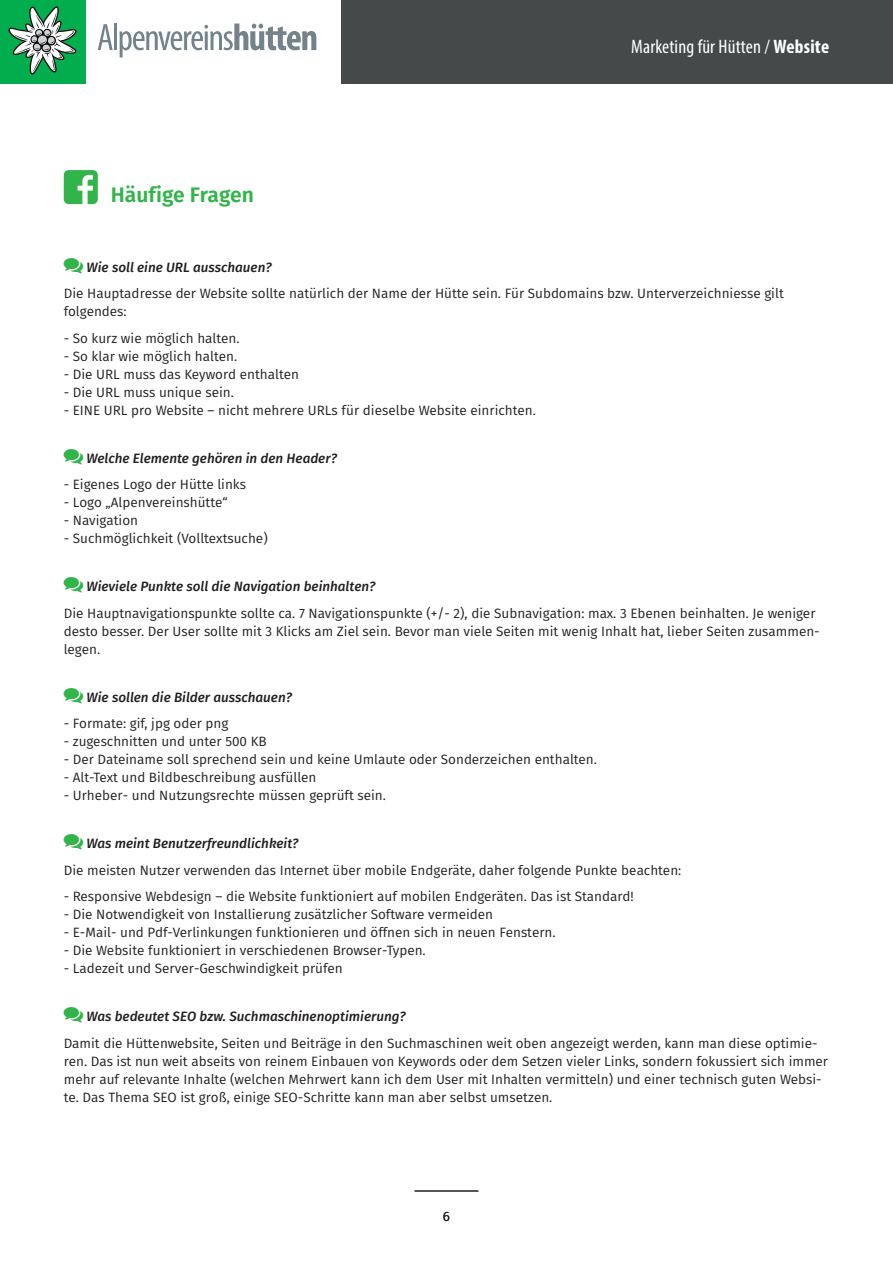
<style>
.page{position:relative;width:893px;height:1263px;background:#fff}
.page>*{position:absolute;margin:0;border:0;box-sizing:border-box;transform-origin:0 0}
.t1{font:600 21px "Fira Sans";color:#31b44a}
.t2{font:condensed 19.5px "Myriad Pro";letter-spacing:.01em;color:#fff}
.t3{font:13.5px/18px "Fira Sans";color:#231f20}
.t4{font:italic 500 13.5px "Fira Sans";color:#231f20}
.s1{font-weight:700}
</style>
<div class="page">
<div style="left:0;top:0;width:893px;height:84px;background:#45494a"></div>
<div style="left:0;top:0;width:340px;height:83px;background:#fff"></div>
<div style="left:0;top:0;width:85px;height:83px;background:#01ad4c"></div>
<svg style="left:8px;top:6px;width:69px;height:69px"></svg>
<svg style="left:98px;top:24px;width:15px;height:26px"></svg>
<hr style="left:114px;top:24px;width:3px;height:26px;background:#748389">
<svg style="left:119px;top:24px;width:197px;height:33px"></svg>
<hr style="left:415px;top:1191px;width:63px;height:1px;background:#231f20">
<svg style="left:64px;top:170px;width:34px;height:34px"></svg>
<h1 class="t1" style="left:111px;top:180px;width:145px">Häufige Fragen</h1>
<h2 class="t2" style="left:631px;top:35px;width:200px">Marketing für Hütten / <span class="s1">Website</span></h2>
<p class="t4" style="left:87px;top:258px;width:187px">Wie soll eine URL ausschauen?</p>
<p class="t3" style="left:64px;top:286px;width:721px">Die Hauptadresse der Website sollte natürlich der Name der Hütte sein. Für Subdomains bzw. Unterverzeichniesse gilt folgendes:</p>
<p class="t3" style="left:64px;top:330px;width:177px">- So kurz wie möglich halten.</p>
<p class="t3" style="left:64px;top:348px;width:175px">- So klar wie möglich halten.</p>
<p class="t3" style="left:64px;top:366px;width:237px">- Die URL muss das Keyword enthalten</p>
<p class="t3" style="left:64px;top:384px;width:172px">- Die URL muss unique sein.</p>
<p class="t3" style="left:64px;top:402px;width:474px">- EINE URL pro Website – nicht mehrere URLs für dieselbe Website einrichten.</p>
<p class="t4" style="left:87px;top:449px;width:252px">Welche Elemente gehören in den Header?</p>
<p class="t3" style="left:64px;top:477px;width:184px">- Eigenes Logo der Hütte links</p>
<p class="t3" style="left:64px;top:495px;width:166px">- Logo „Alpenvereinshütte“</p>
<p class="t3" style="left:64px;top:513px;width:76px">- Navigation</p>
<p class="t3" style="left:64px;top:531px;width:205px">- Suchmöglichkeit (Volltextsuche)</p>
<p class="t4" style="left:87px;top:577px;width:290px">Wieviele Punkte soll die Navigation beinhalten?</p>
<p class="t3" style="left:64px;top:605px;width:757px">Die Hauptnavigationspunkte sollte ca. 7 Navigationspunkte (+/- 2), die Subnavigation: max. 3 Ebenen beinhalten. Je weniger desto besser. Der User sollte mit 3 Klicks am Ziel sein. Bevor man viele Seiten mit wenig Inhalt hat, lieber Seiten zusammen&shy;legen.</p>
<p class="t4" style="left:87px;top:688px;width:207px">Wie sollen die Bilder ausschauen?</p>
<p class="t3" style="left:64px;top:716px;width:166px">- Formate: gif, jpg oder png</p>
<p class="t3" style="left:64px;top:734px;width:204px">- zugeschnitten und unter 500 KB</p>
<p class="t3" style="left:64px;top:752px;width:535px">- Der Dateiname soll sprechend sein und keine Umlaute oder Sonderzeichen enthalten.</p>
<p class="t3" style="left:64px;top:770px;width:254px">- Alt-Text und Bildbeschreibung ausfüllen</p>
<p class="t3" style="left:64px;top:788px;width:324px">- Urheber- und Nutzungsrechte müssen geprüft sein.</p>
<p class="t4" style="left:87px;top:834px;width:213px">Was meint Benutzerfreundlichkeit?</p>
<p class="t3" style="left:64px;top:862px;width:619px">Die meisten Nutzer verwenden das Internet über mobile Endgeräte, daher folgende Punkte beachten:</p>
<p class="t3" style="left:64px;top:889px;width:571px">- Responsive Webdesign – die Website funktioniert auf mobilen Endgeräten. Das ist Standard!</p>
<p class="t3" style="left:64px;top:907px;width:431px">- Die Notwendigkeit von Installierung zusätzlicher Software vermeiden</p>
<p class="t3" style="left:64px;top:925px;width:493px">- E-Mail- und Pdf-Verlinkungen funktionieren und öffnen sich in neuen Fenstern.</p>
<p class="t3" style="left:64px;top:943px;width:363px">- Die Website funktioniert in verschiedenen Browser-Typen.</p>
<p class="t3" style="left:64px;top:961px;width:280px">- Ladezeit und Server-Geschwindigkeit prüfen</p>
<p class="t4" style="left:87px;top:1007px;width:321px">Was bedeutet SEO bzw. Suchmaschinenoptimierung?</p>
<p class="t3" style="left:64px;top:1035px;width:766px">Damit die Hüttenwebsite, Seiten und Beiträge in den Suchmaschinen weit oben angezeigt werden, kann man diese optimie&shy;ren. Das ist nun weit abseits von reinem Einbauen von Keywords oder dem Setzen vieler Links, sondern fokussiert sich immer mehr auf relevante Inhalte (welchen Mehrwert kann ich dem User mit Inhalten vermitteln) und einer technisch guten Websi&shy;te. Das Thema SEO ist groß, einige SEO-Schritte kann man aber selbst umsetzen.</p>
<p class="t3" style="left:443px;top:1208px;width:9px">6</p>
</div>
